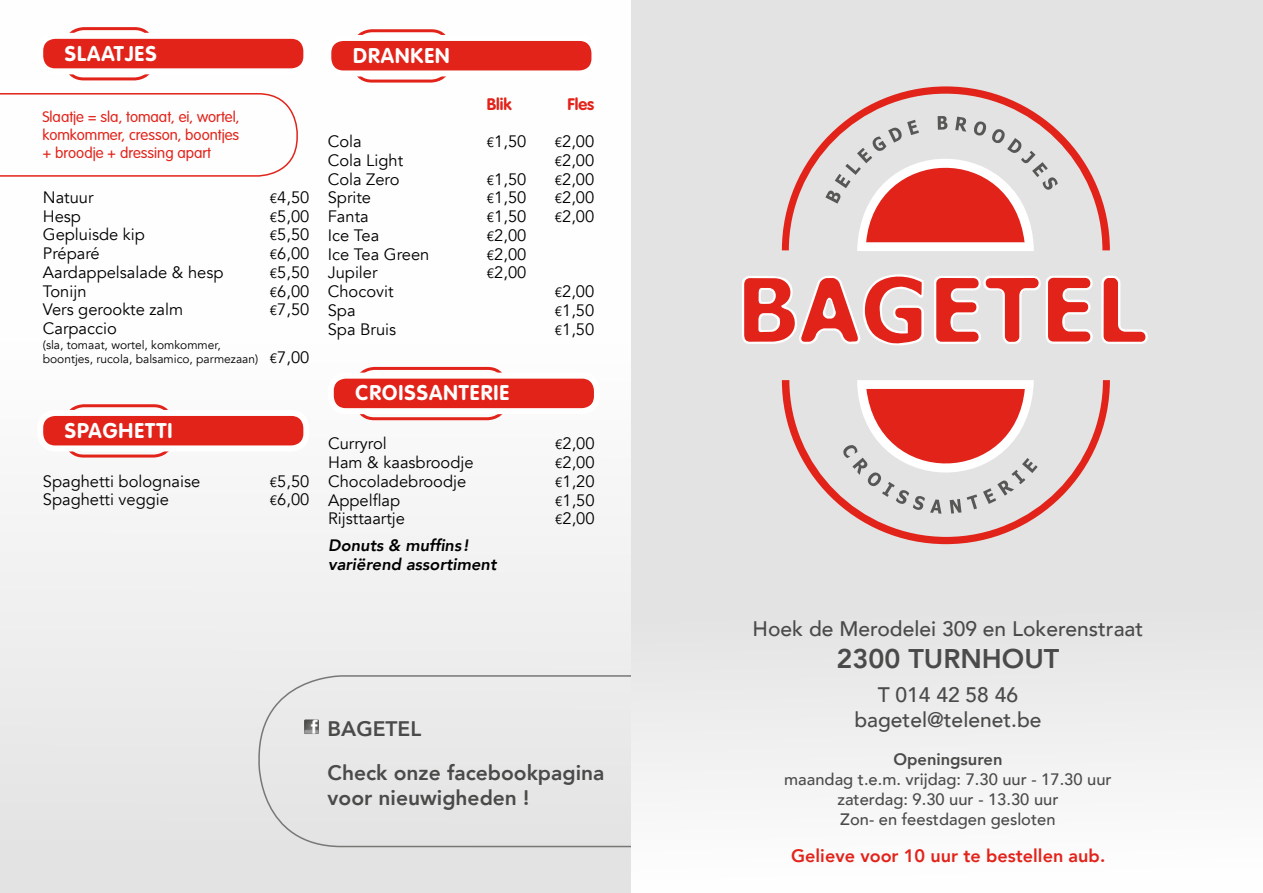
<style>
.page{position:relative;width:1263px;height:893px;background:#fff}
.page>*{position:absolute;margin:0;border:0;box-sizing:border-box;transform-origin:0 0}
.t1{font:800 27px "Avenir";color:#4a4a49}
.t2{font:500 21px/25px "Avenir";color:#4a4a49;text-align:center}
.t3{font:800 21px/25px "Avenir";color:#4a4a49}
.t4{font:700 21px "VAG Rounded";letter-spacing:.05em;color:#fff}
.t5{font:800 18px "Avenir";color:#e2231a}
.t6{font:16.5px "Avenir";color:#000}
.t7{font:500 16.5px/19.8px "Avenir";color:#4a4a49;text-align:center}
.t8{font:italic 800 16.5px/18.8px "Avenir";color:#000}
.t9{font:800 16.5px "Avenir";color:#4a4a49}
.t10{font:700 16.5px "VAG Rounded";color:#e2231a}
.t11{font:300 15px/18px "VAG Rounded";color:#e2231a;text-align:justify}
.t12{font:12px/13.5px "Avenir";color:#000}
.s1{font-size:13.5px}
.s2{font-size:16.5px}
</style>
<div class="page">
<div style="left:0;top:0;width:631px;height:893px;background:linear-gradient(to bottom,#fff,#e5e5e5)"></div>
<div style="left:64px;top:27px;width:90px;height:53px;border:3px solid #e2231a;border-radius:18px"></div>
<div style="left:40px;top:36px;width:266px;height:35px;background:#e2231a;border-radius:15px"></div>
<div style="left:37px;top:33px;width:272px;height:41px;border:6px solid #fff;border-radius:15px"></div>
<svg style="left:0;top:93px;width:298px;height:84px"></svg>
<div style="left:64px;top:404px;width:109px;height:54px;border:3px solid #e2231a;border-radius:18px"></div>
<div style="left:40px;top:413px;width:266px;height:35px;background:#e2231a;border-radius:15px"></div>
<div style="left:37px;top:410px;width:272px;height:41px;border:6px solid #fff;border-radius:15px"></div>
<div style="left:355px;top:367px;width:152px;height:53px;border:3px solid #e2231a;border-radius:18px"></div>
<div style="left:331px;top:376px;width:266px;height:35px;background:#e2231a;border-radius:15px"></div>
<div style="left:328px;top:373px;width:272px;height:41px;border:6px solid #fff;border-radius:15px"></div>
<div style="left:352px;top:29px;width:99px;height:54px;border:3px solid #e2231a;border-radius:18px"></div>
<div style="left:328px;top:38px;width:266px;height:35px;background:#e2231a;border-radius:15px"></div>
<div style="left:325px;top:35px;width:272px;height:41px;border:6px solid #fff;border-radius:15px"></div>
<svg style="left:487px;top:96px;width:26px;height:14px"></svg>
<svg style="left:567px;top:97px;width:28px;height:13px"></svg>
<div style="left:258px;top:675px;width:373px;height:172px;background:#e8e8e8"></div>
<div style="left:631px;top:0;width:632px;height:893px;background:linear-gradient(to bottom,#ddd,#f2f2f2)"></div>
<img style="left:304px;top:719px;width:15px;height:15px">
<svg style="left:782px;top:380px;width:328px;height:164px;background:#e2b4b2"></svg>
<svg style="left:782px;top:86px;width:328px;height:164px;background:#e1b3b1"></svg>
<svg style="left:742px;top:274px;width:182px;height:73px;background:#e78f8a"></svg>
<svg style="left:934px;top:276px;width:216px;height:68px;background:#e69894"></svg>
<p class="t4" style="left:65px;top:41px;width:93px">SLAATJES</p>
<p class="t11" style="left:42px;top:107px;width:199px">Slaatje = sla, tomaat, ei, wortel, komkommer, cresson, boontjes + broodje + dressing apart</p>
<p class="t6" style="left:43px;top:187px;width:52px">Natuur</p>
<p class="t6" style="left:270px;top:187px;width:41px"><span class="s1">€</span>4,50</p>
<p class="t6" style="left:43px;top:206px;width:40px">Hesp</p>
<p class="t6" style="left:270px;top:206px;width:41px"><span class="s1">€</span>5,00</p>
<p class="t6" style="left:43px;top:225px;width:104px">Gepluisde kip</p>
<p class="t6" style="left:270px;top:225px;width:41px"><span class="s1">€</span>5,50</p>
<p class="t6" style="left:43px;top:244px;width:58px">Préparé</p>
<p class="t6" style="left:270px;top:244px;width:41px"><span class="s1">€</span>6,00</p>
<p class="t6" style="left:43px;top:262px;width:182px">Aardappelsalade &amp; hesp</p>
<p class="t6" style="left:270px;top:262px;width:41px"><span class="s1">€</span>5,50</p>
<p class="t6" style="left:43px;top:281px;width:45px">Tonijn</p>
<p class="t6" style="left:270px;top:281px;width:41px"><span class="s1">€</span>6,00</p>
<p class="t6" style="left:43px;top:300px;width:142px">Vers gerookte zalm</p>
<p class="t6" style="left:270px;top:300px;width:41px"><span class="s1">€</span>7,50</p>
<p class="t6" style="left:43px;top:319px;width:75px">Carpaccio</p>
<p class="t12" style="left:43px;top:338px;width:268px">(sla, tomaat, wortel, komkommer,<br>boontjes, rucola, balsamico, parmezaan) <span class="s1">€</span><span class="s2">7,00</span></p>
<p class="t4" style="left:65px;top:418px;width:109px">SPAGHETTI</p>
<p class="t6" style="left:43px;top:471px;width:159px">Spaghetti bolognaise</p>
<p class="t6" style="left:270px;top:471px;width:41px"><span class="s1">€</span>5,50</p>
<p class="t6" style="left:43px;top:490px;width:128px">Spaghetti veggie</p>
<p class="t6" style="left:270px;top:490px;width:41px"><span class="s1">€</span>6,00</p>
<p class="t4" style="left:353px;top:43px;width:98px">DRANKEN</p>
<p class="t10" style="left:487px;top:94px;width:27px">Blik</p>
<p class="t10" style="left:567px;top:94px;width:28px">Fles</p>
<p class="t6" style="left:328px;top:132px;width:35px">Cola</p>
<p class="t6" style="left:487px;top:132px;width:41px"><span class="s1">€</span>1,50</p>
<p class="t6" style="left:555px;top:132px;width:41px"><span class="s1">€</span>2,00</p>
<p class="t6" style="left:328px;top:150px;width:77px">Cola Light</p>
<p class="t6" style="left:555px;top:150px;width:41px"><span class="s1">€</span>2,00</p>
<p class="t6" style="left:328px;top:169px;width:73px">Cola Zero</p>
<p class="t6" style="left:487px;top:169px;width:41px"><span class="s1">€</span>1,50</p>
<p class="t6" style="left:555px;top:169px;width:41px"><span class="s1">€</span>2,00</p>
<p class="t6" style="left:328px;top:188px;width:45px">Sprite</p>
<p class="t6" style="left:487px;top:188px;width:41px"><span class="s1">€</span>1,50</p>
<p class="t6" style="left:555px;top:188px;width:41px"><span class="s1">€</span>2,00</p>
<p class="t6" style="left:328px;top:207px;width:42px">Fanta</p>
<p class="t6" style="left:487px;top:207px;width:41px"><span class="s1">€</span>1,50</p>
<p class="t6" style="left:555px;top:207px;width:41px"><span class="s1">€</span>2,00</p>
<p class="t6" style="left:328px;top:225px;width:53px">Ice Tea</p>
<p class="t6" style="left:487px;top:225px;width:41px"><span class="s1">€</span>2,00</p>
<p class="t6" style="left:328px;top:244px;width:103px">Ice Tea Green</p>
<p class="t6" style="left:487px;top:244px;width:41px"><span class="s1">€</span>2,00</p>
<p class="t6" style="left:328px;top:263px;width:51px">Jupiler</p>
<p class="t6" style="left:487px;top:263px;width:41px"><span class="s1">€</span>2,00</p>
<p class="t6" style="left:328px;top:282px;width:67px">Chocovit</p>
<p class="t6" style="left:555px;top:282px;width:41px"><span class="s1">€</span>2,00</p>
<p class="t6" style="left:328px;top:300px;width:29px">Spa</p>
<p class="t6" style="left:555px;top:300px;width:41px"><span class="s1">€</span>1,50</p>
<p class="t6" style="left:328px;top:319px;width:70px">Spa Bruis</p>
<p class="t6" style="left:555px;top:319px;width:41px"><span class="s1">€</span>1,50</p>
<p class="t4" style="left:356px;top:381px;width:155px">CROISSANTERIE</p>
<p class="t6" style="left:328px;top:434px;width:60px">Curryrol</p>
<p class="t6" style="left:555px;top:434px;width:41px"><span class="s1">€</span>2,00</p>
<p class="t6" style="left:328px;top:453px;width:147px">Ham &amp; kaasbroodje</p>
<p class="t6" style="left:555px;top:453px;width:41px"><span class="s1">€</span>2,00</p>
<p class="t6" style="left:328px;top:471px;width:140px">Chocoladebroodje</p>
<p class="t6" style="left:555px;top:471px;width:41px"><span class="s1">€</span>1,20</p>
<p class="t6" style="left:328px;top:490px;width:74px">Appelflap</p>
<p class="t6" style="left:555px;top:490px;width:41px"><span class="s1">€</span>1,50</p>
<p class="t6" style="left:328px;top:509px;width:78px">Rijsttaartje</p>
<p class="t6" style="left:555px;top:509px;width:41px"><span class="s1">€</span>2,00</p>
<p class="t8" style="left:328px;top:536px;width:170px">Donuts &amp; muffins ! variërend assortiment</p>
<p class="t3" style="left:328px;top:717px;width:95px">BAGETEL</p>
<p class="t3" style="left:328px;top:760px;width:278px">Check onze facebookpagina voor nieuwigheden !</p>
<p class="t2" style="left:753px;top:615px;width:392px">Hoek de Merodelei 309 en Lokerenstraat</p>
<h1 class="t1" style="left:836px;top:638px;width:224px">2300 TURNHOUT</h1>
<p class="t2" style="left:854px;top:681px;width:189px">T 014 42 58 46 bagetel@telenet.be</p>
<p class="t9" style="left:893px;top:747px;width:111px">Openingsuren</p>
<p class="t7" style="left:784px;top:769px;width:329px">maandag t.e.m. vrijdag: 7.30 uur - 17.30 uur zaterdag: 9.30 uur - 13.30 uur<br>Zon- en feestdagen gesloten</p>
<p class="t5" style="left:791px;top:842px;width:316px">Gelieve voor 10 uur te bestellen aub.</p>
</div>
